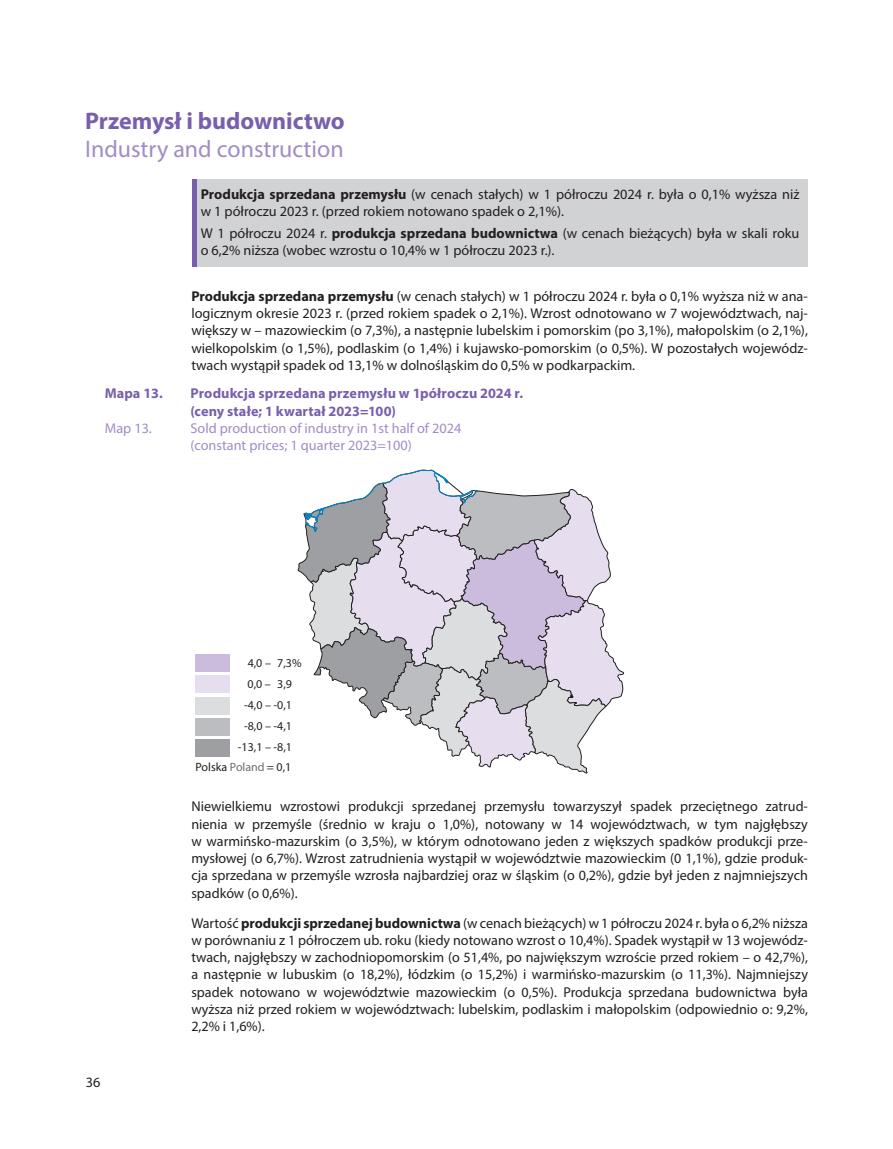
<style>
.page{position:relative;width:893px;height:1149px;background:#fff}
.page>*{position:absolute;margin:0;border:0;box-sizing:border-box;transform-origin:0 0}
.TYTUŁ_ENG{font:24px "Myriad Pro";color:#a28cc5}
.TYTUŁY_PL{font:700 24px "Myriad Pro";color:#785fad}
.TEKST_PL{font:14.25px/17.2px "Myriad Pro";color:#231f20;text-align:justify}
.mapy_wykresy_tabele_PL{font:700 14.25px "Myriad Pro";letter-spacing:.01em;color:#785fad}
.mapy_wykresy_tabele_ENG{font:14.25px "Myriad Pro";color:#a28cc5}
.t1{font:12px "Myriad Pro";color:#231f20}
.s1{font-weight:700}
.s2{color:#fff}
.s3{color:#6c6d70}
</style>
<div class="page">
<div style="left:197px;top:179px;width:611px;height:49px;background:#d1d2d4"></div>
<div style="left:197px;top:218px;width:611px;height:49px;background:#d1d2d4"></div>
<div style="left:192px;top:179px;width:5px;height:88px;background:#785fad"></div>
<div style="left:196px;top:739px;width:34px;height:17px;background:#9d9fa2"></div>
<div style="left:196px;top:718px;width:34px;height:17px;background:#bcbdc0"></div>
<div style="left:196px;top:697px;width:34px;height:17px;background:#dcdddf"></div>
<div style="left:196px;top:675px;width:34px;height:17px;background:#e6ddee"></div>
<div style="left:196px;top:654px;width:34px;height:17px;background:#cbbcde"></div>
<svg style="left:298px;top:469px;width:326px;height:304px"></svg>
<p class="TYTUŁY_PL" style="left:85px;top:105px;width:261px">Przemysł i budownictwo</p>
<p class="TYTUŁ_ENG" style="left:85px;top:134px;width:260px">Industry and construction</p>
<p class="mapy_wykresy_tabele_PL" style="left:105px;top:384px;width:60px">Mapa 13.</p>
<p class="mapy_wykresy_tabele_ENG" style="left:105px;top:419px;width:49px">Map 13.</p>
<p class="TEKST_PL" style="left:201px;top:185px;width:600px"><span class="s1">Produkcja sprzedana przemysłu</span> (w cenach stałych) w 1 półroczu 2024 r. była o 0,1% wyższa niż w 1 półroczu 2023 r. (przed rokiem notowano spadek o 2,1%).</p>
<p class="TEKST_PL" style="left:201px;top:224px;width:600px">W 1 półroczu 2024 r. <span class="s1">produkcja sprzedana budownictwa</span> (w cenach bieżących) była w skali roku o 6,2% niższa (wobec wzrostu o 10,4% w 1 półroczu 2023 r.).</p>
<p class="TEKST_PL" style="left:191px;top:287px;width:618px"><span class="s1">Produkcja sprzedana przemysłu</span> (w cenach stałych) w 1 półroczu 2024 r. była o 0,1% wyższa niż w ana&shy;logicznym okresie 2023 r. (przed rokiem spadek o 2,1%). Wzrost odnotowano w 7 województwach, naj&shy;większy w – mazowieckim (o 7,3%), a następnie lubelskim i pomorskim (po 3,1%), małopolskim (o 2,1%), wielkopolskim (o 1,5%), podlaskim (o 1,4%) i kujawsko-pomorskim (o 0,5%). W pozostałych wojewódz&shy;twach wystąpił spadek od 13,1% w dolnośląskim do 0,5% w podkarpackim.</p>
<p class="mapy_wykresy_tabele_PL" style="left:190px;top:384px;width:334px">Produkcja sprzedana przemysłu w 1półroczu 2024 r.</p>
<p class="mapy_wykresy_tabele_PL" style="left:190px;top:401px;width:207px">(ceny stałe; 1 kwartał 2023=100)</p>
<p class="mapy_wykresy_tabele_ENG" style="left:190px;top:419px;width:272px">Sold production of industry in 1st half of 2024</p>
<p class="mapy_wykresy_tabele_ENG" style="left:190px;top:436px;width:223px">(constant prices; 1 quarter 2023=100)</p>
<p class="TEKST_PL" style="left:86px;top:1072px;width:16px">36</p>
<p class="t1" style="left:238px;top:655px;width:65px"><span class="s2">-1</span>4,0 – <span class="s2">-</span>7,3%</p>
<p class="t1" style="left:238px;top:676px;width:56px"><span class="s2">-1</span>0,0 – <span class="s2">-</span>3,9</p>
<p class="t1" style="left:238px;top:697px;width:56px"><span class="s2">1</span>-4,0 – -0,1</p>
<p class="t1" style="left:238px;top:718px;width:56px"><span class="s2">1</span>-8,0 – -4,1</p>
<p class="t1" style="left:238px;top:739px;width:56px">-13,1 – -8,1</p>
<p class="t1" style="left:196px;top:759px;width:97px">Polska <span class="s3">Poland</span> = 0,1</p>
<p class="TEKST_PL" style="left:191px;top:797px;width:618px">Niewielkiemu wzrostowi produkcji sprzedanej przemysłu towarzyszył spadek przeciętnego zatrud&shy;nienia w przemyśle (średnio w kraju o 1,0%), notowany w 14 województwach, w tym najgłębszy w warmińsko-mazurskim (o 3,5%), w którym odnotowano jeden z większych spadków produkcji prze&shy;mysłowej (o 6,7%). Wzrost zatrudnienia wystąpił w województwie mazowieckim (0 1,1%), gdzie produk&shy;cja sprzedana w przemyśle wzrosła najbardziej oraz w śląskim (o 0,2%), gdzie był jeden z najmniejszych spadków (o 0,6%).</p>
<p class="TEKST_PL" style="left:191px;top:913px;width:618px">Wartość <span class="s1">produkcji sprzedanej budownictwa</span> (w cenach bieżących) w 1 półroczu 2024 r. była o 6,2% niższa w porównaniu z 1 półroczem ub. roku (kiedy notowano wzrost o 10,4%). Spadek wystąpił w 13 wojewódz&shy;twach, najgłębszy w zachodniopomorskim (o 51,4%, po największym wzroście przed rokiem – o 42,7%), a następnie w lubuskim (o 18,2%), łódzkim (o 15,2%) i warmińsko-mazurskim (o 11,3%). Najmniejszy spadek notowano w województwie mazowieckim (o 0,5%). Produkcja sprzedana budownictwa była wyższa niż przed rokiem w województwach: lubelskim, podlaskim i małopolskim (odpowiednio o: 9,2%, 2,2% i 1,6%).</p>
</div>
